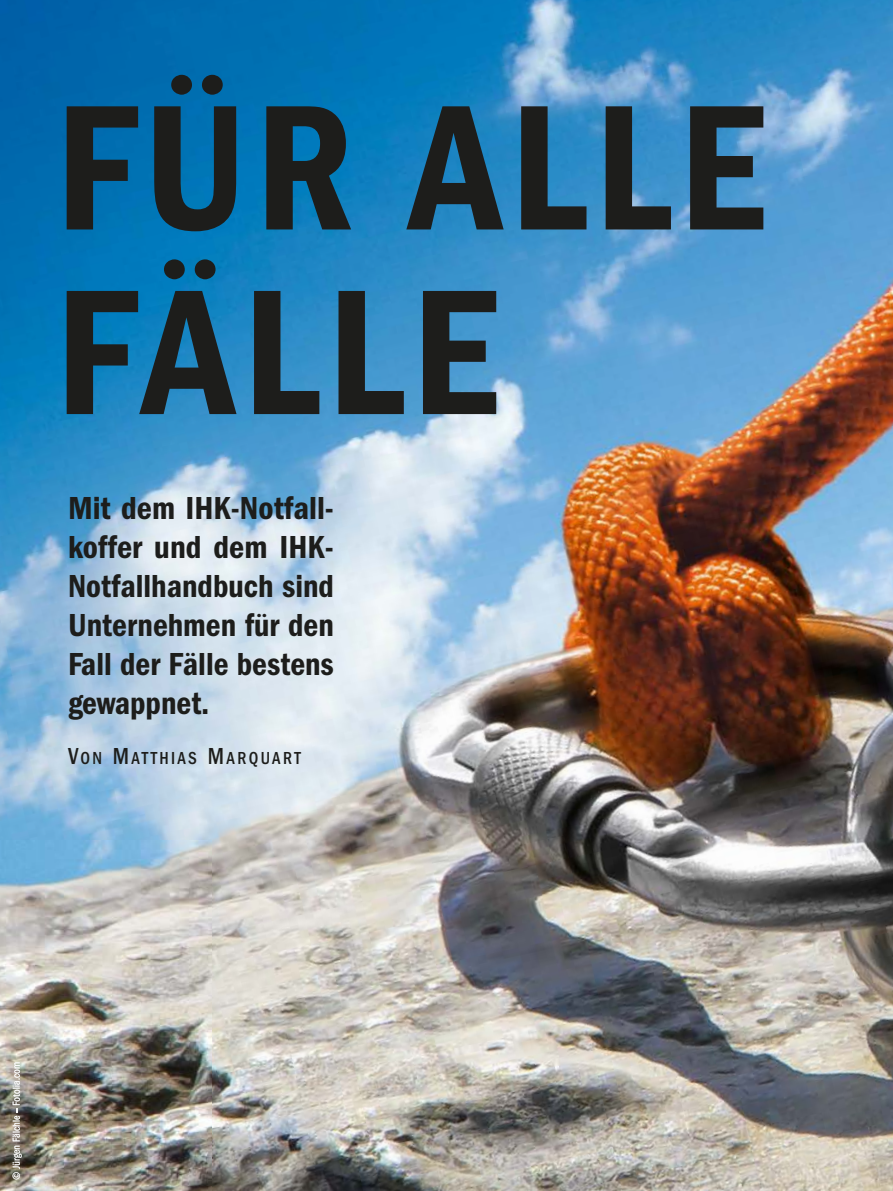
<style>
.page{position:relative;width:893px;height:1191px;background:#fff}
.page>*{position:absolute;margin:0;border:0;box-sizing:border-box;transform-origin:0 0}
.t1{font:600 condensed 184.5px/184.5px "Franklin Gothic";letter-spacing:.04em;color:#1d1d1b}
.t2{font:600 condensed 33px/39px "Franklin Gothic";color:#1d1d1b;text-align:justify}
.t3{font:500 condensed 18px "Franklin Gothic";letter-spacing:.135em;color:#1d1d1b;scale:.95 1}
.t4{font:condensed 10.5px "Franklin Gothic";color:#fff}
.s1{font-size:24px}
</style>
<div class="page">
<img style="left:0;top:0;width:893px;height:1191px">
<img style="left:0;top:840px;width:212px;height:351px">
<img style="left:13px;top:1115px;width:9px;height:44px">
<img style="left:13px;top:1062px;width:7px;height:43px">
<h1 class="t1" style="left:55px;top:77px;width:711px">FÜR ALLE<br>FÄLLE</h1>
<p class="t2" style="left:68px;top:489px;width:267px">Mit dem IHK-Notfall&shy;koffer und dem IHK-Notfallhandbuch sind Unternehmen für den Fall der Fälle bestens gewappnet.</p>
<p class="t3" style="left:68px;top:747px;width:247px"><span class="s1">V</span>ON <span class="s1">M</span>ATTHIAS <span class="s1">M</span>ARQUART</p>
<p class="t4" style="left:10px;top:1179px;width:119px;rotate:-90deg">© Jürgen Fälchle – Fotolia.com</p>
</div>
